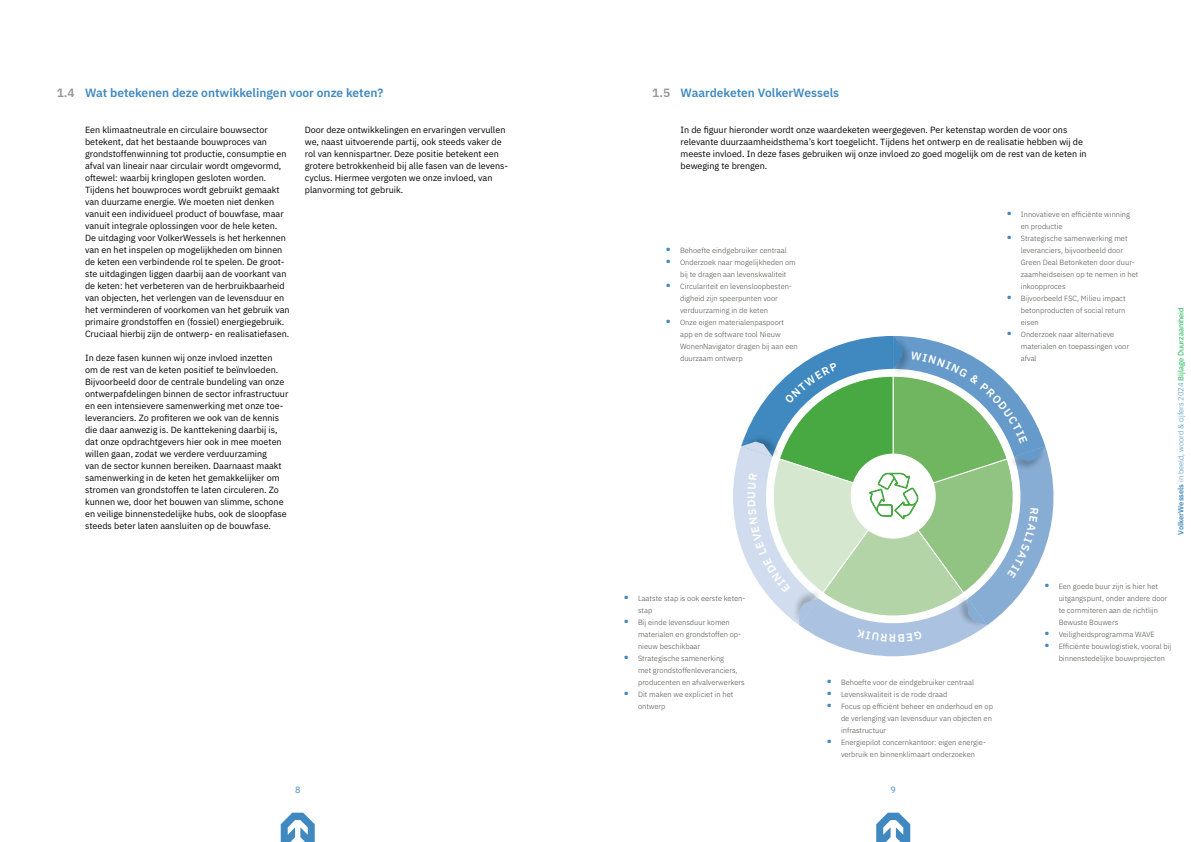
<style>
.page{position:relative;width:1191px;height:842px;background:#fff}
.page>*{position:absolute;margin:0;border:0;box-sizing:border-box;transform-origin:0 0}
.t1{font:600 12px "IBM Plex Sans";color:#3f89c0}
.t2{font:9px/12px "IBM Plex Sans";color:#000}
.t3{font:9px "IBM Plex Sans";color:#3f89c0}
.t4{font:300 7.5px/12px "IBM Plex Sans";color:#484e47}
.t5{font:300 7.5px "IBM Plex Sans";color:#3f89c0}
.s1{color:#939598}
.s2{font-weight:600;font-size:12px;color:#3f89c0}
.s3{font-weight:600}
.s4{font-weight:400;color:#0db14b}
</style>
<div class="page">
<svg style="left:876px;top:813px;width:34px;height:29px"></svg>
<svg style="left:281px;top:813px;width:34px;height:29px"></svg>
<svg style="left:733px;top:336px;width:321px;height:320px"></svg>
<h1 class="t1" style="left:57px;top:83px;width:328px"><span class="s1">1.4</span> Wat betekenen deze ontwikkelingen voor onze keten?</h1>
<h1 class="t1" style="left:652px;top:83px;width:188px"><span class="s1">1.5</span> Waardeketen VolkerWessels</h1>
<p class="t2" style="left:85px;top:123px;width:206px">Een klimaatneutrale en circulaire bouwsector betekent, dat het bestaande bouwproces van grondstoffenwinning tot productie, consumptie en afval van lineair naar circulair wordt omgevormd, oftewel: waarbij kringlopen gesloten worden.<br>Tijdens het bouwproces wordt gebruikt gemaakt van duurzame energie. We moeten niet denken vanuit een individueel product of bouwfase, maar vanuit integrale oplossingen voor de hele keten.<br>De uitdaging voor VolkerWessels is het herkennen van en het inspelen op mogelijkheden om binnen de keten een verbindende rol te spelen. De groot&shy;ste uitdagingen liggen daarbij aan de voorkant van de keten: het verbeteren van de herbruikbaarheid van objecten, het verlengen van de levensduur en het verminderen of voorkomen van het gebruik van primaire grondstoffen en (fossiel) energiegebruik.<br>Cruciaal hierbij zijn de ontwerp- en realisatiefasen.</p>
<p class="t2" style="left:85px;top:351px;width:205px">In deze fasen kunnen wij onze invloed inzetten<br>om de rest van de keten positief te beïnvloeden.<br>Bijvoorbeeld door de centrale bundeling van onze ontwerpafdelingen binnen de sector infrastructuur en een intensievere samenwerking met onze toe&shy;leveranciers. Zo profiteren we ook van de kennis die daar aanwezig is. De kanttekening daarbij is, dat onze opdrachtgevers hier ook in mee moeten willen gaan, zodat we verdere verduurzaming<br>van de sector kunnen bereiken. Daarnaast maakt samenwerking in de keten het gemakkelijker om stromen van grondstoffen te laten circuleren. Zo kunnen we, door het bouwen van slimme, schone en veilige binnenstedelijke hubs, ook de sloopfase steeds beter laten aansluiten op de bouwfase.</p>
<p class="t2" style="left:305px;top:123px;width:205px">Door deze ontwikkelingen en ervaringen vervullen we, naast uitvoerende partij, ook steeds vaker de rol van kennispartner. Deze positie betekent een grotere betrokkenheid bij alle fasen van de levens&shy;cyclus. Hiermee vergoten we onze invloed, van planvorming tot gebruik.</p>
<p class="t2" style="left:680px;top:123px;width:408px">In de figuur hieronder wordt onze waardeketen weergegeven. Per ketenstap worden de voor ons relevante duurzaamheidsthema’s kort toegelicht. Tijdens het ontwerp en de realisatie hebben wij de meeste invloed. In deze fases gebruiken wij onze invloed zo goed mogelijk om de rest van de keten in beweging te brengen.</p>
<p class="t4" style="left:666px;top:244px;width:122px"><span class="s2">•</span> Behoefte eindgebruiker centraal</p>
<p class="t4" style="left:680px;top:256px;width:117px;text-indent:-14px"><span class="s2">•</span> Onderzoek naar mogelijkheden om bij te dragen aan levenskwaliteit</p>
<p class="t4" style="left:680px;top:280px;width:113px;text-indent:-14px"><span class="s2">•</span> Circulariteit en levensloopbesten&shy;digheid zijn speerpunten voor verduurzaming in de keten</p>
<p class="t4" style="left:680px;top:316px;width:119px;text-indent:-14px"><span class="s2">•</span> Onze eigen materialenpaspoort app en de software tool Nieuw<br>WonenNavigator dragen bij aan een duurzaam ontwerp</p>
<p class="t4" style="left:1020px;top:208px;width:111px;text-indent:-14px"><span class="s2">•</span> Innovatieve en efficiënte winning en productie</p>
<p class="t4" style="left:1020px;top:232px;width:119px;text-indent:-14px"><span class="s2">•</span> Strategische samenwerking met leveranciers, bijvoorbeeld door<br>Green Deal Betonketen door duur&shy;zaamheidseisen op te nemen in het inkoopproces</p>
<p class="t4" style="left:1020px;top:292px;width:106px;text-align:justify;text-indent:-14px"><span class="s2">•</span> Bijvoorbeeld FSC, Milieu impact betonproducten of social return eisen</p>
<p class="t4" style="left:1020px;top:328px;width:110px;text-indent:-14px"><span class="s2">•</span> Onderzoek naar alternatieve materialen en toepassingen voor afval</p>
<p class="t5" style="left:1175px;top:535px;width:229px;rotate:-90deg"><span class="s3">VolkerWessels</span> in beeld, woord &amp; cijfers 2024 <span class="s4">Bijlage Duurzaamheid</span></p>
<p class="t3" style="left:295px;top:783px;width:7px">8</p>
<p class="t4" style="left:638px;top:592px;width:109px;text-indent:-14px"><span class="s2">•</span> Laatste stap is ook eerste keten&shy;stap</p>
<p class="t4" style="left:638px;top:616px;width:105px;text-indent:-14px"><span class="s2">•</span> Bij einde levensduur komen materialen en grondstoffen op&shy;nieuw beschikbaar</p>
<p class="t4" style="left:638px;top:652px;width:108px;text-indent:-14px"><span class="s2">•</span> Strategische samenerking<br>met grondstoffenleveranciers, producenten en afvalverwerkers</p>
<p class="t4" style="left:638px;top:688px;width:97px;text-indent:-14px"><span class="s2">•</span> Dit maken we expliciet in het ontwerp</p>
<p class="t4" style="left:827px;top:676px;width:149px"><span class="s2">•</span> Behoefte voor de eindgebruiker centraal</p>
<p class="t4" style="left:827px;top:688px;width:122px"><span class="s2">•</span> Levenskwaliteit is de rode draad</p>
<p class="t4" style="left:841px;top:700px;width:153px;text-indent:-14px"><span class="s2">•</span> Focus op efficiënt beheer en onderhoud en op de verlenging van levensduur van objecten en infrastructuur</p>
<p class="t4" style="left:827px;top:736px;width:160px;text-align:center"><span class="s2">•</span> Energiepilot concernkantoor: eigen energie&shy;verbruik en binnenklimaart onderzoeken</p>
<p class="t3" style="left:890px;top:783px;width:7px">9</p>
<p class="t4" style="left:1058px;top:580px;width:110px;text-indent:-14px"><span class="s2">•</span> Een goede buur zijn is hier het uitgangspunt, onder andere door te commiteren aan de richtlijn<br>Bewuste Bouwers</p>
<p class="t4" style="left:1044px;top:628px;width:112px"><span class="s2">•</span> Veiligheidsprogramma WAVE</p>
<p class="t4" style="left:1058px;top:640px;width:114px;text-indent:-14px"><span class="s2">•</span> Efficiënte bouwlogistiek, vooral bij binnenstedelijke bouwprojecten</p>
</div>
